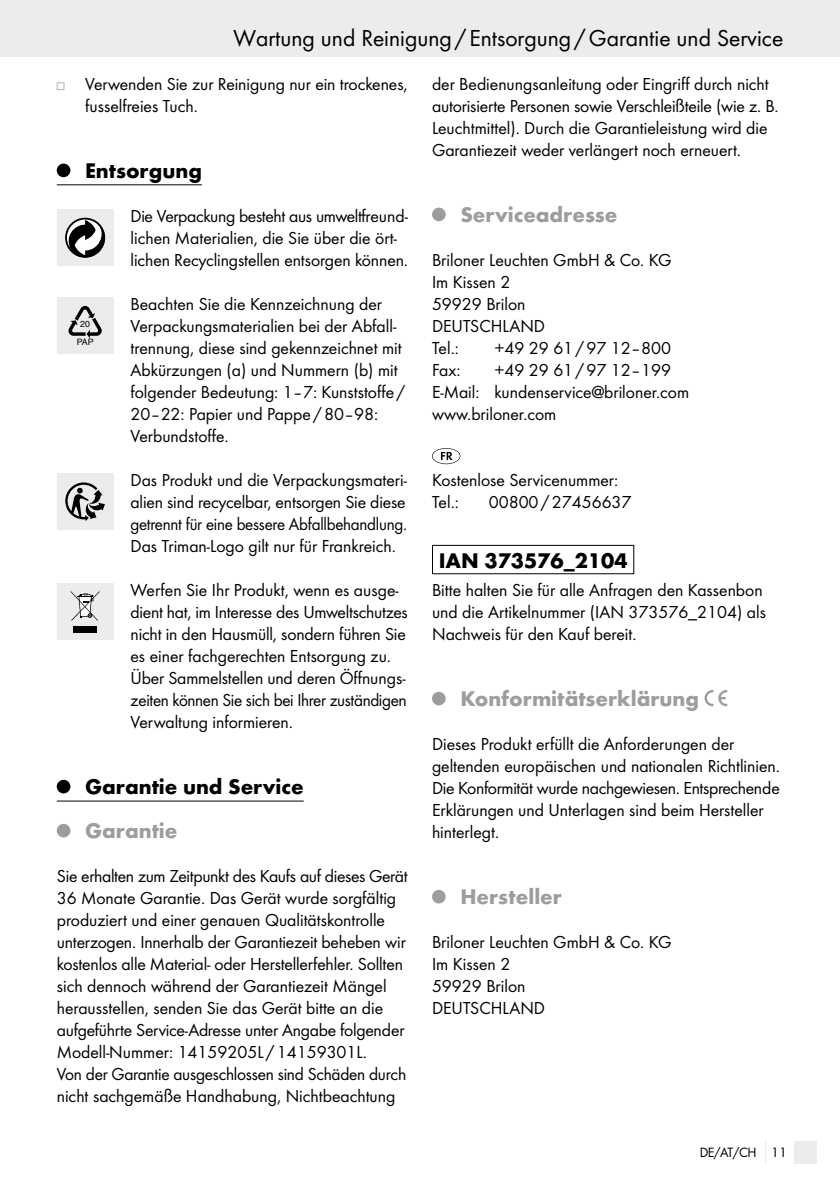
<style>
.page{position:relative;width:840px;height:1191px;background:#fff}
.page>*{position:absolute;margin:0;border:0;box-sizing:border-box;transform-origin:0 0}
.t1{font:24px "Futura Boo";color:#000}
.t2{font:700 22px "Futura";color:#9c9d9d}
.t3{font:700 22px "Futura";color:#000}
.t4{font:18px/22px "Futura Boo";color:#000}
.t5{font:14px "Futura Boo";letter-spacing:-.03em;color:#000}
.t6{font:8.8px/18.4px "Helvetica";color:#000;text-align:center}
</style>
<div class="page">
<div style="left:794px;top:1140px;width:22px;height:23px;background:#ececec"></div>
<div style="left:0;top:0;width:839px;height:57px;background:#ececec"></div>
<hr style="left:57px;top:184px;width:145px;height:1px;background:#000">
<hr style="left:57px;top:800px;width:246px;height:1px;background:#000">
<svg style="left:57px;top:82px;width:7px;height:8px"></svg>
<div style="left:57px;top:164px;width:13px;height:13px;background:#000;border-radius:50%"></div>
<div style="left:57px;top:209px;width:56px;height:57px;background:#ececec"></div>
<div style="left:65px;top:218px;width:40px;height:40px;border:2px solid #000;border-radius:50%"></div>
<svg style="left:67px;top:219px;width:38px;height:39px"></svg>
<div style="left:57px;top:297px;width:56px;height:57px;background:#ececec"></div>
<svg style="left:68px;top:306px;width:34px;height:32px"></svg>
<div style="left:57px;top:473px;width:56px;height:57px;background:#ececec"></div>
<svg style="left:65px;top:482px;width:40px;height:39px"></svg>
<div style="left:57px;top:583px;width:56px;height:57px;background:#ececec"></div>
<div style="left:73px;top:627px;width:24px;height:6px;background:#000"></div>
<svg style="left:71px;top:591px;width:28px;height:30px"></svg>
<div style="left:57px;top:780px;width:13px;height:13px;background:#000;border-radius:50%"></div>
<div style="left:57px;top:824px;width:13px;height:13px;background:#9c9d9d;border-radius:50%"></div>
<div style="left:432px;top:208px;width:13px;height:13px;background:#9c9d9d;border-radius:50%"></div>
<svg style="left:432px;top:448px;width:28px;height:16px"></svg>
<div style="left:432px;top:545px;width:202px;height:29px;border:1px solid #000"></div>
<div style="left:432px;top:692px;width:13px;height:13px;background:#9c9d9d;border-radius:50%"></div>
<svg style="left:704px;top:690px;width:22px;height:16px"></svg>
<div style="left:432px;top:890px;width:13px;height:13px;background:#9c9d9d;border-radius:50%"></div>
<h1 class="t1" style="left:233px;top:24px;width:551px">Wartung und Reinigung/ Entsorgung/Garantie und Service</h1>
<p class="t4" style="left:85px;top:73px;width:324px">Verwenden Sie zur Reinigung nur ein trockenes, fusselfreies Tuch.</p>
<p class="t3" style="left:85px;top:157px;width:118px">Entsorgung</p>
<p class="t4" style="left:130px;top:205px;width:279px">Die Verpackung besteht aus umweltfreund&shy;lichen Materialien, die Sie über die ört&shy;lichen Recyclingstellen entsorgen können.</p>
<p class="t6" style="left:77px;top:315px;width:18px">20<br>PAP</p>
<p class="t4" style="left:130px;top:293px;width:276px">Beachten Sie die Kennzeichnung der Verpackungsmaterialien bei der Abfall&shy;trennung, diese sind gekennzeichnet mit Abkürzungen (a) und Nummern (b) mit folgender Bedeutung: 1–7: Kunststoffe / 20–22: Papier und Pappe /80–98:<br>Verbundstoffe.</p>
<p class="t4" style="left:130px;top:469px;width:278px;text-align:justify">Das Produkt und die Verpackungsmateri&shy;alien sind recycelbar, entsorgen Sie diese getrennt für eine bessere Abfallbehandlung.<br>Das Triman-Logo gilt nur für Frankreich.</p>
<p class="t4" style="left:130px;top:579px;width:279px">Werfen Sie Ihr Produkt, wenn es ausge&shy;dient hat, im Interesse des Umweltschutzes nicht in den Hausmüll, sondern führen Sie es einer fachgerechten Entsorgung zu.<br>Über Sammelstellen und deren Öffnungs&shy;zeiten können Sie sich bei Ihrer zuständigen Verwaltung informieren.</p>
<p class="t3" style="left:85px;top:773px;width:220px">Garantie und Service</p>
<p class="t2" style="left:85px;top:817px;width:94px">Garantie</p>
<p class="t4" style="left:57px;top:865px;width:352px">Sie erhalten zum Zeitpunkt des Kaufs auf dieses Gerät 36 Monate Garantie. Das Gerät wurde sorgfältig produziert und einer genauen Qualitätskontrolle unterzogen. Innerhalb der Garantiezeit beheben wir kostenlos alle Material- oder Herstellerfehler. Sollten sich dennoch während der Garantiezeit Mängel herausstellen, senden Sie das Gerät bitte an die aufgeführte Service-Adresse unter Angabe folgender Modell-Nummer: 14159205L /14159301L.<br>Von der Garantie ausgeschlossen sind Schäden durch nicht sachgemäße Handhabung, Nichtbeachtung</p>
<p class="t4" style="left:432px;top:73px;width:348px">der Bedienungsanleitung oder Eingriff durch nicht autorisierte Personen sowie Verschleißteile (wie z. B.<br>Leuchtmittel). Durch die Garantieleistung wird die Garantiezeit weder verlängert noch erneuert.</p>
<p class="t2" style="left:460px;top:201px;width:158px">Serviceadresse</p>
<p class="t4" style="left:432px;top:249px;width:241px">Briloner Leuchten GmbH &amp; Co. KG<br>Im Kissen 2<br>59929 Brilon<br>DEUTSCHLAND<br>Tel.:</p>
<p class="t4" style="left:494px;top:337px;width:178px">+49 29 61/97 12–800</p>
<p class="t4" style="left:432px;top:359px;width:258px;text-indent:62px">+49 29 61/97 12–199<br>E-Mail: kundenservice@briloner.com www.briloner.com</p>
<p class="t4" style="left:432px;top:359px;width:30px">Fax:</p>
<p class="t4" style="left:432px;top:469px;width:188px">Kostenlose Servicenummer:<br>Tel.:</p>
<p class="t4" style="left:488px;top:491px;width:144px">00800/27456637</p>
<p class="t3" style="left:438px;top:546px;width:190px">IAN 373576_2104</p>
<p class="t4" style="left:432px;top:579px;width:335px">Bitte halten Sie für alle Anfragen den Kassenbon und die Artikelnummer (IAN 373576_2104) als<br>Nachweis für den Kauf bereit.</p>
<p class="t2" style="left:460px;top:685px;width:240px">Konformitätserklärung</p>
<p class="t4" style="left:432px;top:733px;width:349px">Dieses Produkt erfüllt die Anforderungen der geltenden europäischen und nationalen Richtlinien.<br>Die Konformität wurde nachgewiesen. Entsprechende Erklärungen und Unterlagen sind beim Hersteller hinterlegt.</p>
<p class="t2" style="left:460px;top:883px;width:103px">Hersteller</p>
<p class="t4" style="left:432px;top:931px;width:241px">Briloner Leuchten GmbH &amp; Co. KG<br>Im Kissen 2<br>59929 Brilon<br>DEUTSCHLAND</p>
<p class="t5" style="left:699px;top:1144px;width:88px">DE/AT/CH 11</p>
</div>
